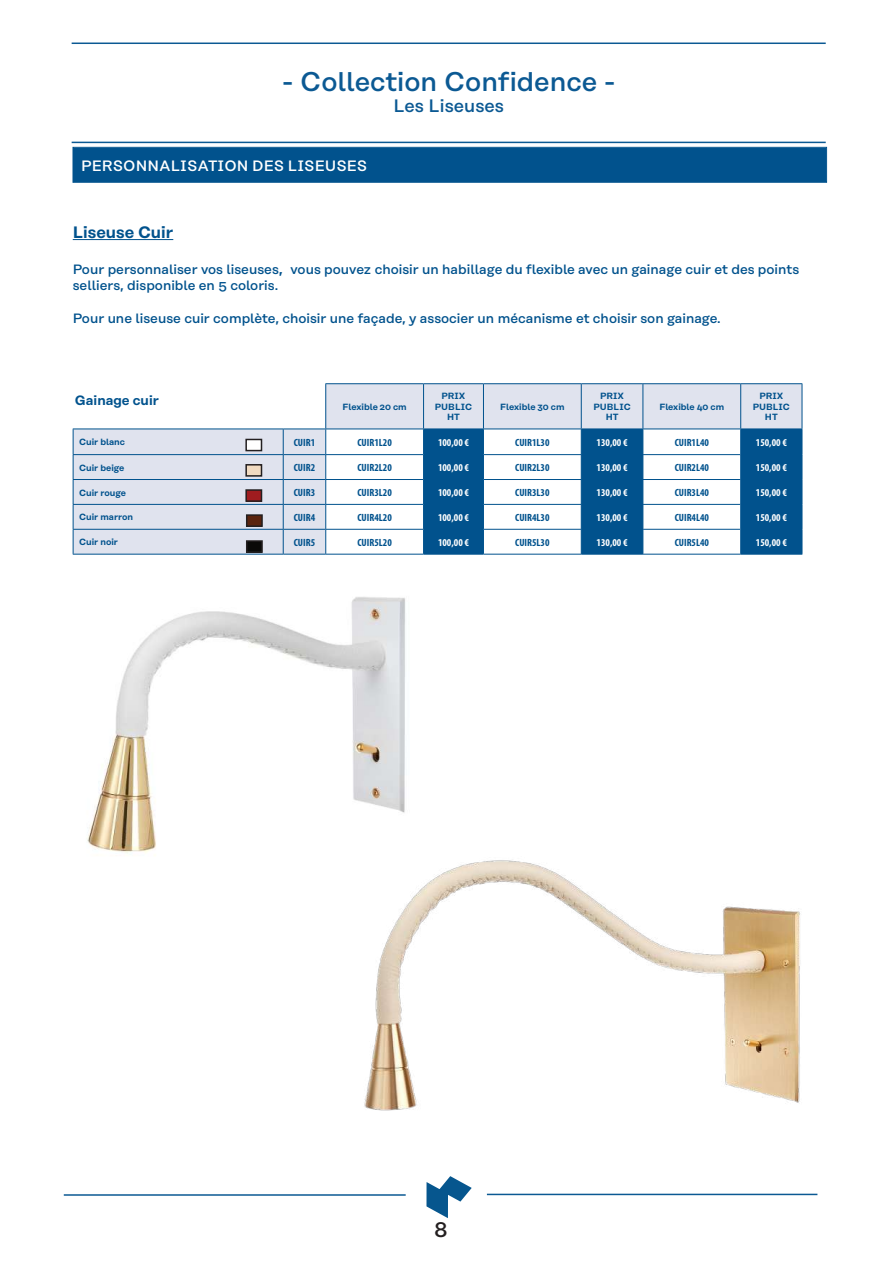
<style>
.page{position:relative;width:893px;height:1263px;background:#fff}
.page>*{position:absolute;margin:0;border:0;box-sizing:border-box;transform-origin:0 0}
.t1{font:500 27px "Rational Text";color:#0b5993}
.t2{font:500 21px "Rational Text";color:#231f20}
.t3{font:500 18px "Rational Text";color:#0b5993}
.t4{font:600 16.5px "Rational Display";color:#01528d}
.t5{font:500 15px "Rational Text";color:#fff}
.t6{font:500 13.5px/16.2px "Rational Text";color:#01528d}
.t7{font:600 13.5px "Rational Display";color:#01528d}
.t8{font:700 condensed 10.5px "Myriad Pro";color:#01528d}
.t9{font:700 condensed 10.5px "Myriad Pro";color:#fff}
.t10{font:600 9px/10.5px "Rational Text";color:#01528d;text-align:center}
.s1{font-size:15px}
</style>
<div class="page">
<hr style="left:72px;top:142px;width:754px;height:1px;background:#0b5993">
<hr style="left:72px;top:43px;width:754px;height:1px;background:#0b5993">
<svg style="left:73px;top:384px;width:729px;height:170px;fill:#e0e3ee"></svg>
<svg style="left:326px;top:430px;width:97px;height:124px"></svg>
<svg style="left:424px;top:430px;width:378px;height:124px"></svg>
<hr style="left:423px;top:384px;width:1px;height:45px;background:#01528d">
<hr style="left:483px;top:384px;width:1px;height:45px;background:#01528d">
<hr style="left:581px;top:384px;width:1px;height:45px;background:#01528d">
<hr style="left:643px;top:384px;width:1px;height:45px;background:#01528d">
<hr style="left:740px;top:384px;width:1px;height:45px;background:#01528d">
<hr style="left:73px;top:454px;width:210px;height:1px;background:#01528d">
<hr style="left:283px;top:454px;width:43px;height:1px;background:#01528d">
<hr style="left:326px;top:454px;width:98px;height:1px;background:#01528d">
<hr style="left:424px;top:454px;width:59px;height:1px;background:#01528d">
<hr style="left:483px;top:454px;width:98px;height:1px;background:#01528d">
<hr style="left:581px;top:454px;width:62px;height:1px;background:#01528d">
<hr style="left:643px;top:454px;width:98px;height:1px;background:#01528d">
<hr style="left:741px;top:454px;width:61px;height:1px;background:#01528d">
<hr style="left:73px;top:479px;width:210px;height:1px;background:#01528d">
<hr style="left:283px;top:479px;width:43px;height:1px;background:#01528d">
<hr style="left:326px;top:479px;width:98px;height:1px;background:#01528d">
<hr style="left:424px;top:479px;width:59px;height:1px;background:#01528d">
<hr style="left:483px;top:479px;width:98px;height:1px;background:#01528d">
<hr style="left:581px;top:479px;width:62px;height:1px;background:#01528d">
<hr style="left:643px;top:479px;width:98px;height:1px;background:#01528d">
<hr style="left:741px;top:479px;width:61px;height:1px;background:#01528d">
<hr style="left:73px;top:504px;width:210px;height:1px;background:#01528d">
<hr style="left:283px;top:504px;width:43px;height:1px;background:#01528d">
<hr style="left:326px;top:504px;width:98px;height:1px;background:#01528d">
<hr style="left:424px;top:504px;width:59px;height:1px;background:#01528d">
<hr style="left:483px;top:504px;width:98px;height:1px;background:#01528d">
<hr style="left:581px;top:504px;width:62px;height:1px;background:#01528d">
<hr style="left:643px;top:504px;width:98px;height:1px;background:#01528d">
<hr style="left:741px;top:504px;width:61px;height:1px;background:#01528d">
<hr style="left:73px;top:529px;width:210px;height:1px;background:#01528d">
<svg style="left:73px;top:430px;width:1px;height:124px"></svg>
<hr style="left:283px;top:529px;width:43px;height:1px;background:#01528d">
<svg style="left:283px;top:430px;width:1px;height:124px"></svg>
<hr style="left:326px;top:529px;width:98px;height:1px;background:#01528d">
<svg style="left:325px;top:430px;width:1px;height:124px"></svg>
<hr style="left:424px;top:529px;width:59px;height:1px;background:#01528d">
<hr style="left:483px;top:529px;width:98px;height:1px;background:#01528d">
<hr style="left:581px;top:529px;width:62px;height:1px;background:#01528d">
<hr style="left:643px;top:529px;width:98px;height:1px;background:#01528d">
<hr style="left:741px;top:529px;width:61px;height:1px;background:#01528d">
<hr style="left:73px;top:554px;width:210px;height:1px;background:#01528d">
<hr style="left:283px;top:554px;width:43px;height:1px;background:#01528d">
<hr style="left:326px;top:554px;width:98px;height:1px;background:#01528d">
<hr style="left:424px;top:554px;width:59px;height:1px;background:#01528d">
<hr style="left:483px;top:554px;width:98px;height:1px;background:#01528d">
<hr style="left:581px;top:554px;width:62px;height:1px;background:#01528d">
<hr style="left:643px;top:554px;width:98px;height:1px;background:#01528d">
<hr style="left:741px;top:554px;width:61px;height:1px;background:#01528d">
<hr style="left:325px;top:383px;width:99px;height:1px;background:#01528d">
<hr style="left:424px;top:383px;width:59px;height:1px;background:#01528d">
<hr style="left:483px;top:383px;width:98px;height:1px;background:#01528d">
<hr style="left:581px;top:383px;width:62px;height:1px;background:#01528d">
<hr style="left:643px;top:383px;width:98px;height:1px;background:#01528d">
<hr style="left:741px;top:383px;width:61px;height:1px;background:#01528d">
<hr style="left:802px;top:384px;width:1px;height:45px;background:#01528d">
<hr style="left:326px;top:429px;width:98px;height:1px;background:#01528d">
<hr style="left:483px;top:429px;width:98px;height:1px;background:#01528d">
<hr style="left:643px;top:429px;width:98px;height:1px;background:#01528d">
<hr style="left:424px;top:429px;width:59px;height:1px;background:#01528d">
<svg style="left:423px;top:429px;width:1px;height:125px"></svg>
<svg style="left:483px;top:429px;width:1px;height:125px"></svg>
<hr style="left:741px;top:429px;width:61px;height:1px;background:#01528d">
<svg style="left:740px;top:429px;width:1px;height:125px"></svg>
<svg style="left:802px;top:429px;width:1px;height:125px"></svg>
<hr style="left:581px;top:429px;width:62px;height:1px;background:#01528d">
<svg style="left:581px;top:429px;width:1px;height:125px"></svg>
<svg style="left:643px;top:429px;width:1px;height:125px"></svg>
<hr style="left:325px;top:384px;width:1px;height:45px;background:#01528d">
<hr style="left:73px;top:429px;width:210px;height:1px;background:#01528d">
<hr style="left:283px;top:429px;width:43px;height:1px;background:#01528d">
<div style="left:246px;top:439px;width:15px;height:12px;background:#fff"></div>
<div style="left:245px;top:439px;width:17px;height:12px;border:2px solid #231f20"></div>
<div style="left:246px;top:465px;width:15px;height:11px;background:#f1dbc1"></div>
<div style="left:245px;top:464px;width:17px;height:13px;border:2px solid #231f20"></div>
<div style="left:246px;top:490px;width:15px;height:11px;background:#9f1c1f"></div>
<div style="left:245px;top:489px;width:17px;height:13px;border:2px solid #231f20"></div>
<div style="left:247px;top:515px;width:15px;height:11px;background:#5a240e"></div>
<div style="left:246px;top:514px;width:17px;height:13px;border:2px solid #231f20"></div>
<div style="left:247px;top:541px;width:15px;height:11px;background:#0a0a08"></div>
<div style="left:246px;top:540px;width:17px;height:13px;border:2px solid #231f20"></div>
<hr style="left:73px;top:239px;width:100px;height:1px;background:#01528d">
<img style="left:87px;top:597px;width:319px;height:256px">
<div style="left:72px;top:147px;width:755px;height:36px;background:#01528d"></div>
<div style="left:74px;top:148px;width:752px;height:34px;border:1px solid #01528d"></div>
<img style="left:323px;top:736px;width:495px;height:460px">
<hr style="left:64px;top:1194px;width:342px;height:2px;background:#0b5993">
<hr style="left:487px;top:1194px;width:330px;height:1px;background:#0b5993">
<svg style="left:426px;top:1176px;width:46px;height:42px"></svg>
<h1 class="t1" style="left:282px;top:66px;width:335px">- Collection Confidence -</h1>
<h3 class="t3" style="left:393px;top:96px;width:112px">Les Liseuses</h3>
<p class="t5" style="left:81px;top:157px;width:288px">PERSONNALISATION DES LISEUSES</p>
<p class="t4" style="left:73px;top:222px;width:102px">Liseuse Cuir</p>
<p class="t6" style="left:73px;top:261px;width:728px">Pour personnaliser vos liseuses<span class="s1">,</span> vous pouvez choisir un habillage du flexible avec un gainage cuir et des points selliers, disponible en 5 coloris.</p>
<p class="t6" style="left:73px;top:310px;width:650px">Pour une liseuse cuir complète, choisir une façade, y associer un mécanisme et choisir son gainage.</p>
<p class="t7" style="left:75px;top:393px;width:85px">Gainage cuir</p>
<p class="t10" style="left:343px;top:401px;width:66px">Flexible 20 cm</p>
<p class="t10" style="left:435px;top:391px;width:39px">PRIX<br>PUBLIC<br>HT</p>
<p class="t10" style="left:500px;top:401px;width:66px">Flexible 30 cm</p>
<p class="t10" style="left:593px;top:391px;width:39px">PRIX<br>PUBLIC<br>HT</p>
<p class="t10" style="left:659px;top:401px;width:66px">Flexible 40 cm</p>
<p class="t10" style="left:753px;top:391px;width:39px">PRIX<br>PUBLIC<br>HT</p>
<p class="t10" style="left:79px;top:437px;width:47px">Cuir blanc</p>
<p class="t8" style="left:294px;top:436px;width:23px">CUIR1</p>
<p class="t8" style="left:357px;top:436px;width:36px">CUIR1L20</p>
<p class="t9" style="left:438px;top:436px;width:32px">100,00 €</p>
<p class="t8" style="left:515px;top:436px;width:36px">CUIR1L30</p>
<p class="t9" style="left:597px;top:436px;width:32px">130,00 €</p>
<p class="t8" style="left:675px;top:436px;width:36px">CUIR1L40</p>
<p class="t9" style="left:756px;top:436px;width:32px">150,00 €</p>
<p class="t10" style="left:79px;top:462px;width:47px">Cuir beige</p>
<p class="t8" style="left:294px;top:461px;width:23px">CUIR2</p>
<p class="t8" style="left:357px;top:461px;width:36px">CUIR2L20</p>
<p class="t9" style="left:438px;top:461px;width:32px">100,00 €</p>
<p class="t8" style="left:515px;top:461px;width:36px">CUIR2L30</p>
<p class="t9" style="left:597px;top:461px;width:32px">130,00 €</p>
<p class="t8" style="left:675px;top:461px;width:36px">CUIR2L40</p>
<p class="t9" style="left:756px;top:461px;width:32px">150,00 €</p>
<p class="t10" style="left:79px;top:487px;width:48px">Cuir rouge</p>
<p class="t8" style="left:294px;top:486px;width:23px">CUIR3</p>
<p class="t8" style="left:357px;top:486px;width:36px">CUIR3L20</p>
<p class="t9" style="left:438px;top:486px;width:32px">100,00 €</p>
<p class="t8" style="left:515px;top:486px;width:36px">CUIR3L30</p>
<p class="t9" style="left:597px;top:486px;width:32px">130,00 €</p>
<p class="t8" style="left:675px;top:486px;width:36px">CUIR3L40</p>
<p class="t9" style="left:756px;top:486px;width:32px">150,00 €</p>
<p class="t10" style="left:79px;top:512px;width:55px">Cuir marron</p>
<p class="t8" style="left:294px;top:511px;width:23px">CUIR4</p>
<p class="t8" style="left:357px;top:511px;width:36px">CUIR4L20</p>
<p class="t9" style="left:438px;top:511px;width:32px">100,00 €</p>
<p class="t8" style="left:515px;top:511px;width:36px">CUIR4L30</p>
<p class="t9" style="left:597px;top:511px;width:32px">130,00 €</p>
<p class="t8" style="left:675px;top:511px;width:36px">CUIR4L40</p>
<p class="t9" style="left:756px;top:511px;width:32px">150,00 €</p>
<p class="t10" style="left:79px;top:537px;width:40px">Cuir noir</p>
<p class="t8" style="left:294px;top:536px;width:23px">CUIR5</p>
<p class="t8" style="left:357px;top:536px;width:36px">CUIR5L20</p>
<p class="t9" style="left:438px;top:536px;width:32px">100,00 €</p>
<p class="t8" style="left:515px;top:536px;width:36px">CUIR5L30</p>
<p class="t9" style="left:597px;top:536px;width:32px">130,00 €</p>
<p class="t8" style="left:675px;top:536px;width:36px">CUIR5L40</p>
<p class="t9" style="left:756px;top:536px;width:32px">150,00 €</p>
<h2 class="t2" style="left:434px;top:1218px;width:15px">8</h2>
</div>
